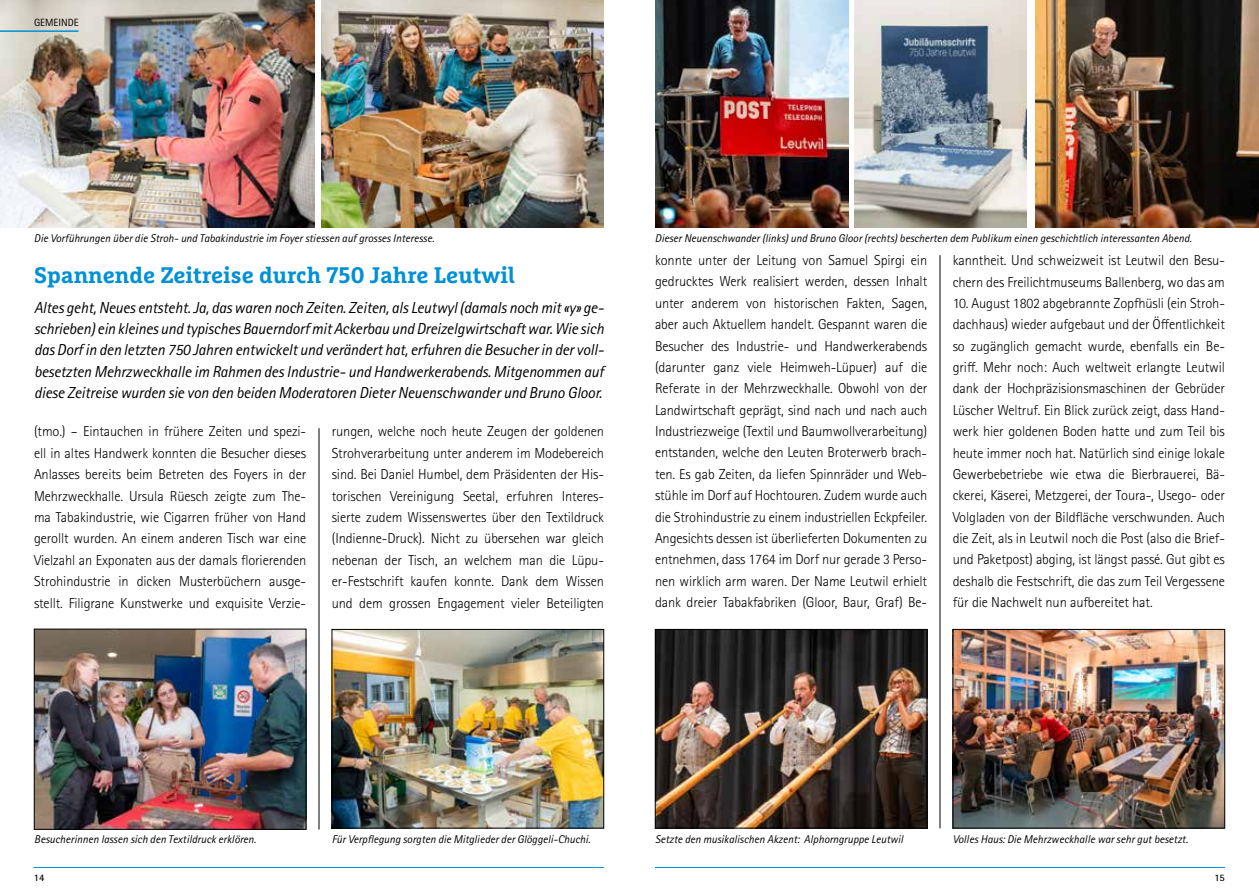
<style>
.page{position:relative;width:1259px;height:893px;background:#fff}
.page>*{position:absolute;margin:0;border:0;box-sizing:border-box;transform-origin:0 0}
.t1{font:700 22.5px "Marselis Slab Pro";color:#0090d6}
.t2{font:italic 15.9px/21.3px "Rotis Sans Serif Std";letter-spacing:-.01em;color:#000;text-align:justify}
.t3{font:300 14.4px/21.3px "Rotis Sans Serif Std";letter-spacing:-.01em;color:#000;text-align:justify}
.t4{font:italic 11.25px "Rotis Sans Serif Std";color:#000}
.t5{font:10.5px "Rotis Sans Serif Std";color:#000}
.t6{font:700 9.9px "Rotis Sans Serif Std";color:#000}
</style>
<div class="page">
<img style="left:0;top:0;width:315px;height:228px">
<img style="left:1035px;top:0;width:224px;height:228px">
<img style="left:321px;top:0;width:283px;height:228px">
<img style="left:954px;top:631px;width:269px;height:195px">
<div style="left:952px;top:629px;width:273px;height:199px;border:1px solid #000"></div>
<img style="left:657px;top:631px;width:268px;height:195px">
<div style="left:655px;top:629px;width:272px;height:199px;border:1px solid #000"></div>
<img style="left:334px;top:631px;width:268px;height:195px">
<div style="left:332px;top:629px;width:272px;height:199px;border:1px solid #000"></div>
<img style="left:36px;top:631px;width:268px;height:196px">
<div style="left:34px;top:629px;width:272px;height:200px;border:1px solid #000"></div>
<hr style="left:319px;top:428px;width:1px;height:401px;background:#000">
<hr style="left:939px;top:255px;width:1px;height:573px;background:#000">
<img style="left:655px;top:0;width:193px;height:228px">
<img style="left:855px;top:0;width:171px;height:228px">
<hr style="left:0;top:30px;width:79px;height:2px;background:#0090d6">
<hr style="left:34px;top:867px;width:570px;height:1px;background:#0090d6">
<hr style="left:655px;top:867px;width:570px;height:1px;background:#0090d6">
<p class="t5" style="left:34px;top:16px;width:46px">GEMEINDE</p>
<p class="t4" style="left:34px;top:232px;width:402px">Die Vorführungen über die Stroh- und Tabakindustrie im Foyer stiessen auf grosses Interesse.</p>
<p class="t4" style="left:655px;top:232px;width:538px">Dieser Neuenschwander (links) und Bruno Gloor (rechts) bescherten dem Publikum einen geschichtlich interessanten Abend.</p>
<h1 class="t1" style="left:34px;top:261px;width:482px">Spannende Zeitreise durch 750 Jahre Leutwil</h1>
<p class="t2" style="left:34px;top:297px;width:571px">Altes geht, Neues entsteht. Ja, das waren noch Zeiten. Zeiten, als Leutwyl (damals noch mit «y» ge&shy;schrieben) ein kleines und typisches Bauerndorf mit Ackerbau und Dreizelgwirtschaft war. Wie sich das Dorf in den letzten 750 Jahren entwickelt und verändert hat, erfuhren die Besucher in der voll&shy;besetzten Mehrzweckhalle im Rahmen des Industrie- und Handwerkerabends. Mitgenommen auf diese Zeitreise wurden sie von den beiden Moderatoren Dieter Neuenschwander und Bruno Gloor.</p>
<p class="t3" style="left:34px;top:421px;width:274px">(tmo.) – Eintauchen in frühere Zeiten und spezi&shy;ell in altes Handwerk konnten die Besucher dieses Anlasses bereits beim Betreten des Foyers in der Mehrzweckhalle. Ursula Rüesch zeigte zum The&shy;ma Tabakindustrie, wie Cigarren früher von Hand gerollt wurden. An einem anderen Tisch war eine Vielzahl an Exponaten aus der damals florierenden Strohindustrie in dicken Musterbüchern ausge&shy;stellt. Filigrane Kunstwerke und exquisite Verzie-</p>
<p class="t3" style="left:332px;top:421px;width:274px">rungen, welche noch heute Zeugen der goldenen Strohverarbeitung unter anderem im Modebereich sind. Bei Daniel Humbel, dem Präsidenten der His&shy;torischen Vereinigung Seetal, erfuhren Interes&shy;sierte zudem Wissenswertes über den Textildruck (Indienne- Druck). Nicht zu übersehen war gleich nebenan der Tisch, an welchem man die Lüpu&shy;er-Festschrift kaufen konnte. Dank dem Wissen und dem grossen Engagement vieler Beteiligten</p>
<p class="t3" style="left:655px;top:250px;width:274px">konnte unter der Leitung von Samuel Spirgi ein gedrucktes Werk realisiert werden, dessen Inhalt unter anderem von historischen Fakten, Sagen, aber auch Aktuellem handelt. Gespannt waren die Besucher des Industrie- und Handwerkerabends (darunter ganz viele Heimweh-Lüpuer) auf die Referate in der Mehrzweckhalle. Obwohl von der Landwirtschaft geprägt, sind nach und nach auch Industriezweige (Textil und Baumwollverarbeitung) entstanden, welche den Leuten Broterwerb brach&shy;ten. Es gab Zeiten, da liefen Spinnräder und Web&shy;stühle im Dorf auf Hochtouren. Zudem wurde auch die Strohindustrie zu einem industriellen Eckpfeiler.<br>Angesichts dessen ist überlieferten Dokumenten zu entnehmen, dass 1764 im Dorf nur gerade 3 Perso&shy;nen wirklich arm waren. Der Name Leutwil erhielt dank dreier Tabakfabriken (Gloor, Baur, Graf) Be-</p>
<p class="t3" style="left:952px;top:250px;width:274px">kanntheit. Und schweizweit ist Leutwil den Besu&shy;chern des Freilichtmuseums Ballenberg, wo das am</p>
<p class="t3" style="left:952px;top:293px;width:274px">10. August 1802 abgebrannte Zopfhüsli (ein Stroh&shy;dachhaus) wieder aufgebaut und der Öffentlichkeit so zugänglich gemacht wurde, ebenfalls ein Be&shy;griff. Mehr noch: Auch weltweit erlangte Leutwil dank der Hochpräzisionsmaschinen der Gebrüder Lüscher Weltruf. Ein Blick zurück zeigt, dass Hand&shy;werk hier goldenen Boden hatte und zum Teil bis heute immer noch hat. Natürlich sind einige lokale Gewerbebetriebe wie etwa die Bierbrauerei, Bä&shy;ckerei, Käserei, Metzgerei, der Toura-, Usego- oder Volgladen von der Bildfläche verschwunden. Auch die Zeit, als in Leutwil noch die Post (also die Brief&shy;und Paketpost) abging, ist längst passé. Gut gibt es deshalb die Festschrift, die das zum Teil Vergessene für die Nachwelt nun aufbereitet hat.</p>
<p class="t4" style="left:34px;top:832px;width:223px">Besucherinnen lassen sich den Textildruck erklören.</p>
<p class="t4" style="left:332px;top:832px;width:260px">Für Verpflegung sorgten die Mitglieder der Glöggeli-Chuchi.</p>
<p class="t4" style="left:655px;top:832px;width:250px">Setzte den musikalischen Akzent: Alphorngruppe Leutwil</p>
<p class="t4" style="left:952px;top:832px;width:237px">Volles Haus: Die Mehrzweckhalle war sehr gut besetzt.</p>
<p class="t6" style="left:34px;top:871px;width:12px">14</p>
<p class="t6" style="left:1214px;top:871px;width:12px">15</p>
</div>
